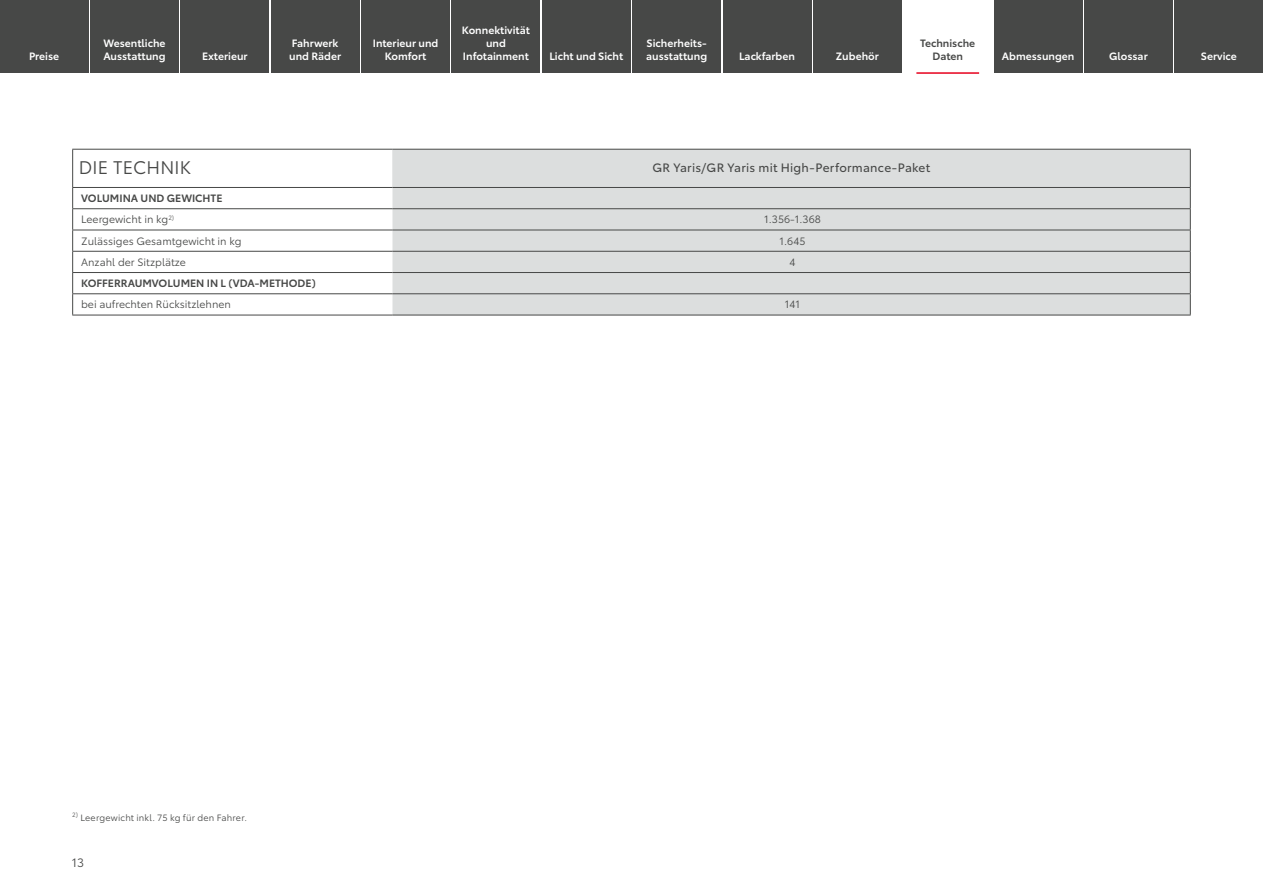
<style>
.page{position:relative;width:1263px;height:893px;background:#fff}
.page>*{position:absolute;margin:0;border:0;box-sizing:border-box;transform-origin:0 0}
._1_Kopfzeile_Links{font:18px "Toyota Type";letter-spacing:.01em;color:#474847}
._1_Kopfzeile_mittig_b{font:12px "Toyota Type";letter-spacing:.02em;color:#474847}
.t1{font:12px "Toyota Type";color:#474847}
.t2{font:600 10.5px/12.6px "Toyota Type";color:#fff}
._1_Inhalt_links{font:10.5px "Toyota Type";color:#474847}
._1_Inhalt_Versal_links_b{font:600 10.5px "Toyota Type";color:#474847}
._1_Inhalt_GREP{font:10.5px "Toyota Type";color:#474847}
._1_Verlinkung_aktuell{font:600 10.5px/12.6px "Toyota Type";color:#474847;text-align:center}
._1_Fußzeilen{font:9px "Toyota Type";letter-spacing:.02em;color:#474847}
</style>
<div class="page">
<div style="left:392px;top:150px;width:798px;height:165px;background:#dcdede"></div>
<hr style="left:72px;top:149px;width:320px;height:1px;background:#474847">
<hr style="left:72px;top:150px;width:1px;height:37px;background:#474847">
<hr style="left:392px;top:149px;width:799px;height:1px;background:#474847">
<hr style="left:1190px;top:150px;width:1px;height:37px;background:#474847">
<hr style="left:392px;top:187px;width:799px;height:1px;background:#474847">
<hr style="left:392px;top:208px;width:799px;height:1px;background:#474847">
<hr style="left:392px;top:230px;width:799px;height:1px;background:#474847">
<hr style="left:392px;top:251px;width:799px;height:1px;background:#474847">
<hr style="left:392px;top:272px;width:799px;height:1px;background:#474847">
<svg style="left:72px;top:187px;width:320px;height:128px"></svg>
<hr style="left:392px;top:293px;width:799px;height:1px;background:#474847">
<svg style="left:1190px;top:188px;width:1px;height:127px"></svg>
<hr style="left:72px;top:315px;width:320px;height:1px;background:#474847">
<hr style="left:392px;top:315px;width:799px;height:1px;background:#474847">
<div style="left:0;top:0;width:88px;height:72px;background:#474847"></div>
<div style="left:90px;top:0;width:89px;height:72px;background:#474847"></div>
<div style="left:181px;top:0;width:88px;height:72px;background:#474847"></div>
<div style="left:271px;top:0;width:88px;height:72px;background:#474847"></div>
<div style="left:361px;top:0;width:89px;height:72px;background:#474847"></div>
<div style="left:452px;top:0;width:88px;height:72px;background:#474847"></div>
<div style="left:542px;top:0;width:88px;height:72px;background:#474847"></div>
<div style="left:632px;top:0;width:89px;height:72px;background:#474847"></div>
<div style="left:723px;top:0;width:88px;height:72px;background:#474847"></div>
<div style="left:813px;top:0;width:88px;height:72px;background:#474847"></div>
<div style="left:994px;top:0;width:88px;height:72px;background:#474847"></div>
<div style="left:1084px;top:0;width:88px;height:72px;background:#474847"></div>
<div style="left:1175px;top:0;width:88px;height:72px;background:#474847"></div>
<hr style="left:916px;top:72px;width:63px;height:2px;background:#e7001d">
<p class="t2" style="left:29px;top:49px;width:32px">Preise</p>
<p class="t2" style="left:103px;top:36px;width:64px">Wesentliche<br>Ausstattung</p>
<p class="t2" style="left:202px;top:49px;width:47px">Exterieur</p>
<p class="t2" style="left:289px;top:36px;width:53px">Fahrwerk und Räder</p>
<p class="t2" style="left:373px;top:36px;width:67px;text-align:center">Interieur und<br>Komfort</p>
<p class="t2" style="left:462px;top:23px;width:69px;text-align:center">Konnektivität und<br>Infotainment</p>
<p class="t2" style="left:549px;top:49px;width:75px">Licht und Sicht</p>
<p class="t2" style="left:646px;top:36px;width:63px">Sicherheits&shy;ausstattung</p>
<p class="_1_Verlinkung_aktuell" style="left:920px;top:36px;width:56px">Technische<br>Daten</p>
<p class="t2" style="left:739px;top:49px;width:57px">Lackfarben</p>
<p class="t2" style="left:836px;top:49px;width:44px">Zubehör</p>
<p class="t2" style="left:1002px;top:49px;width:74px">Abmessungen</p>
<p class="t2" style="left:1109px;top:49px;width:40px">Glossar</p>
<p class="t2" style="left:1201px;top:49px;width:37px">Service</p>
<p class="_1_Kopfzeile_Links" style="left:79px;top:154px;width:114px">DIE TECHNIK</p>
<p class="_1_Kopfzeile_mittig_b" style="left:652px;top:158px;width:279px">GR Yaris/GR Yaris mit High-Performance-Paket</p>
<p class="_1_Inhalt_Versal_links_b" style="left:81px;top:190px;width:143px">VOLUMINA UND GEWICHTE</p>
<p class="_1_Inhalt_GREP" style="left:81px;top:212px;width:94px">Leergewicht in kg<sup>2)</sup></p>
<p class="_1_Inhalt_links" style="left:764px;top:212px;width:58px">1.356-1.368</p>
<p class="_1_Inhalt_links" style="left:81px;top:233px;width:162px">Zulässiges Gesamtgewicht in kg</p>
<p class="_1_Inhalt_links" style="left:779px;top:233px;width:28px">1.645</p>
<p class="_1_Inhalt_links" style="left:81px;top:254px;width:106px">Anzahl der Sitzplätze</p>
<p class="_1_Inhalt_links" style="left:789px;top:254px;width:8px">4</p>
<p class="_1_Inhalt_Versal_links_b" style="left:81px;top:275px;width:236px">KOFFERRAUMVOLUMEN IN L (VDA-METHODE)</p>
<p class="_1_Inhalt_links" style="left:81px;top:297px;width:151px">bei aufrechten Rücksitzlehnen</p>
<p class="_1_Inhalt_links" style="left:785px;top:297px;width:17px">141</p>
<p class="_1_Fußzeilen" style="left:72px;top:811px;width:176px"><sup>2)</sup> Leergewicht inkl. 75 kg für den Fahrer.</p>
<p class="t1" style="left:72px;top:854px;width:14px">13</p>
</div>
